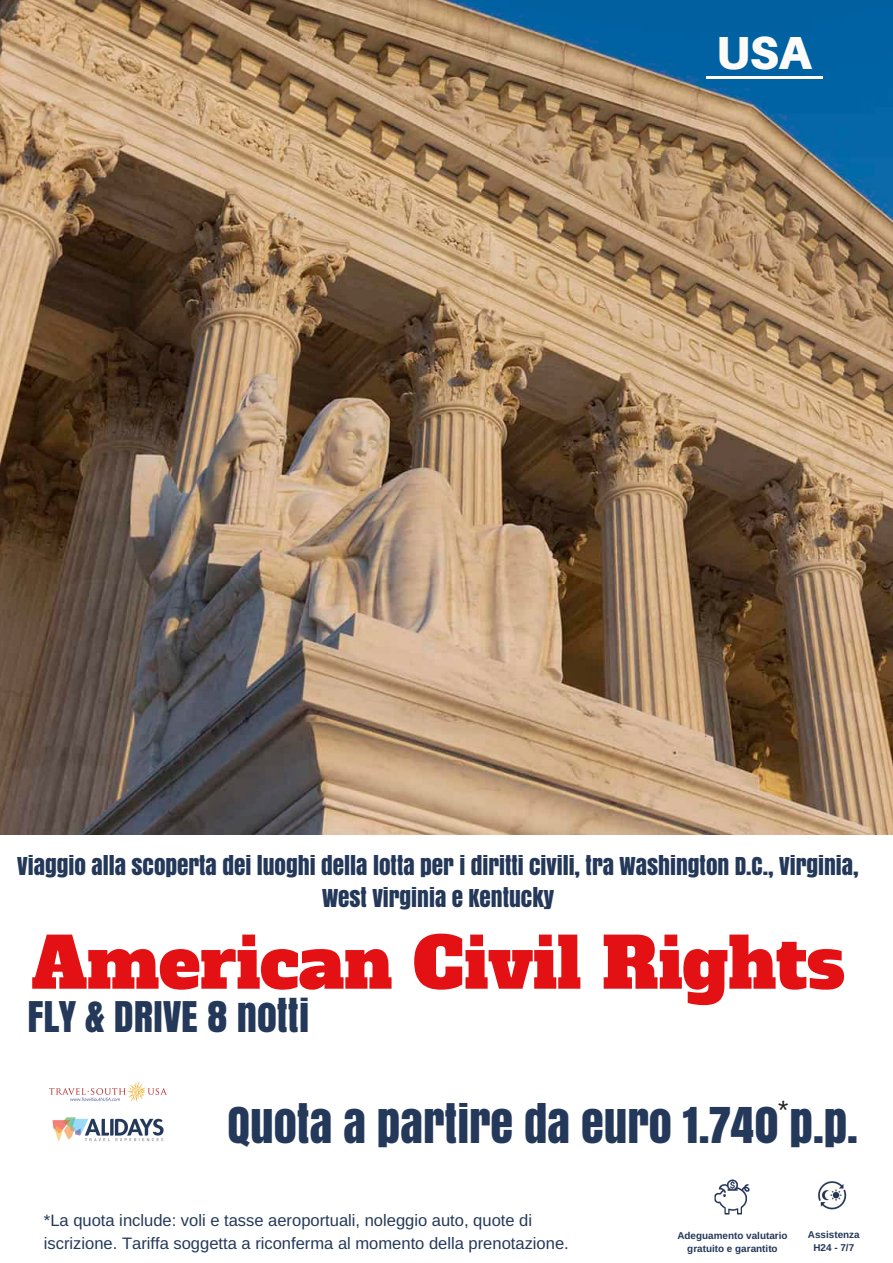
<style>
.page{position:relative;width:893px;height:1263px;background:#fff}
.page>*{position:absolute;margin:0;border:0;box-sizing:border-box;transform-origin:0 0}
.t1{font:69.6px "Alfa Slab One";color:#e31114}
.t2{font:46.35px "Anton";color:#24385a}
.t3{font:900 46.35px "Aileron";color:#fffbf9}
.t4{font:39.75px "Anton";color:#24385a}
.t5{font:26.55px "Arimo";color:#222}
.t6{font:23.25px/31.5px "Anton";color:#24385a;text-align:center}
.t7{font:16.5px/22.5px "Arimo";color:#24385a}
.t8{font:700 9.9px/13.5px "Arimo";color:#24385a;text-align:center}
</style>
<div class="page">
<img style="left:0;top:0;width:893px;height:834px">
<img style="left:53px;top:1117px;width:110px;height:25px">
<img style="left:818px;top:1181px;width:29px;height:29px">
<img style="left:714px;top:1179px;width:36px;height:36px">
<img style="left:50px;top:1082px;width:117px;height:19px">
<svg style="left:706px;top:77px;width:13px;height:2px"></svg>
<hr style="left:719px;top:77px;width:91px;height:2px;background:#fffbf9">
<svg style="left:810px;top:77px;width:13px;height:2px"></svg>
<h2 class="t3" style="left:716px;top:24px;width:97px">USA</h2>
<h3 class="t6" style="left:17px;top:850px;width:843px">VIAGGIO ALLA SCOPERTA DEI LUOGHI DELLA LOTTA PER I DIRITTI CIVILI, TRA WASHINGTON D.C., VIRGINIA,<br>WEST VIRGINIA E KENTUCKY</h3>
<h1 class="t1" style="left:31px;top:916px;width:815px">American Civil Rights</h1>
<h3 class="t4" style="left:27px;top:986px;width:283px">FLY &amp; DRIVE 8 NOTTI</h3>
<h3 class="t5" style="left:778px;top:1095px;width:12px">*</h3>
<h2 class="t2" style="left:228px;top:1090px;width:632px">QUOTA A PARTIRE DA EURO 1.740 P.P.</h2>
<p class="t7" style="left:44px;top:1209px;width:526px">*La quota include: voli e tasse aeroportuali, noleggio auto, quote di iscrizione. Tariffa soggetta a riconferma al momento della prenotazione.</p>
<p class="t8" style="left:677px;top:1228px;width:112px">Adeguamento valutario gratuito e garantito</p>
<p class="t8" style="left:808px;top:1227px;width:53px">Assistenza<br>H24 - 7/7</p>
</div>
